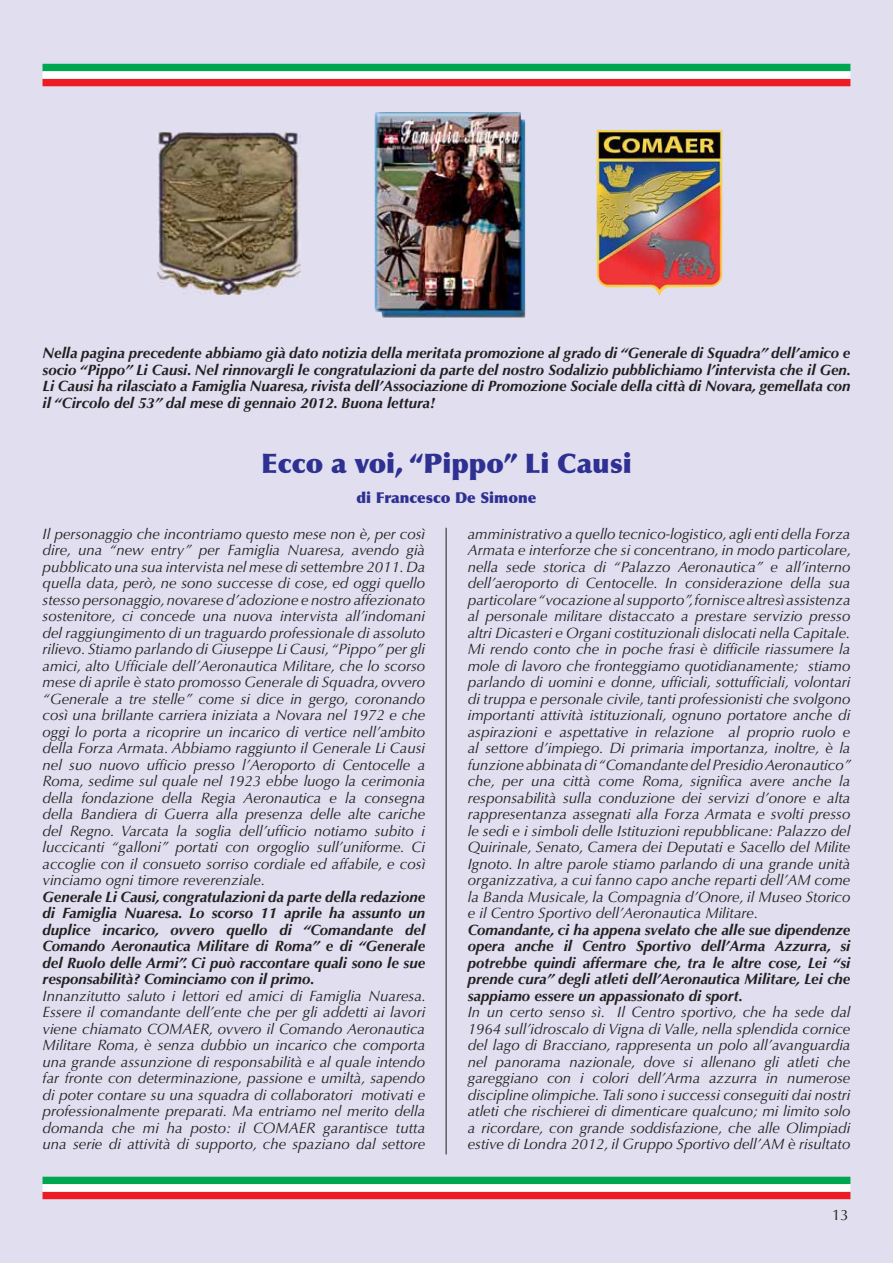
<style>
.page{position:relative;width:893px;height:1263px;background:#e0deef}
.page>*{position:absolute;margin:0;border:0;box-sizing:border-box;transform-origin:0 0}
.t1{font:900 27px "Optima LT Std";color:#2e3092}
.t2{font:italic 15px/16.5px "Optima LT Std";color:#231f20;text-align:justify}
.t3{font:italic 700 15px/16.5px "Optima LT Std";color:#231f20;text-align:justify}
.t4{font:900 15px "Optima LT Std";color:#2e3092}
.t5{font:15px "Optima LT Std";color:#231f20}
</style>
<div class="page">
<div style="left:43px;top:1177px;width:807px;height:7px;background:#00a650"></div>
<div style="left:43px;top:1192px;width:807px;height:7px;background:#ed1c24"></div>
<div style="left:43px;top:1184px;width:807px;height:8px;background:#fff"></div>
<div style="left:43px;top:64px;width:807px;height:7px;background:#00a650"></div>
<div style="left:43px;top:79px;width:807px;height:7px;background:#ed1c24"></div>
<div style="left:43px;top:71px;width:807px;height:8px;background:#fff"></div>
<img style="left:157px;top:132px;width:144px;height:162px">
<img style="left:375px;top:112px;width:150px;height:206px">
<img style="left:597px;top:130px;width:125px;height:166px">
<hr style="left:446px;top:528px;width:1px;height:626px;background:#231f20">
<p class="t3" style="left:43px;top:346px;width:810px">Nella pagina precedente abbiamo già dato notizia della meritata promozione al grado di “Generale di Squadra” dell’amico e socio “Pippo” Li Causi. Nel rinnovargli le congratulazioni da parte del nostro Sodalizio pubblichiamo l’intervista che il Gen.<br>Li Causi ha rilasciato a Famiglia Nuaresa, rivista dell’Associazione di Promozione Sociale della città di Novara, gemellata con il “Circolo del 53” dal mese di gennaio 2012. Buona lettura!</p>
<h1 class="t1" style="left:261px;top:451px;width:372px">Ecco a voi, “Pippo” Li Causi</h1>
<p class="t4" style="left:357px;top:491px;width:181px">di Francesco De Simone</p>
<p class="t2" style="left:43px;top:526px;width:384px">Il personaggio che incontriamo questo mese non è, per così dire, una “new entry” per Famiglia Nuaresa, avendo già pubblicato una sua intervista nel mese di settembre 2011. Da quella data, però, ne sono successe di cose, ed oggi quello stesso personaggio, novarese d’adozione e nostro affezionato sostenitore, ci concede una nuova intervista all’indomani del raggiungimento di un traguardo professionale di assoluto rilievo. Stiamo parlando di Giuseppe Li Causi, “Pippo” per gli amici, alto Ufficiale dell’Aeronautica Militare, che lo scorso mese di aprile è stato promosso Generale di Squadra, ovvero “Generale a tre stelle” come si dice in gergo, coronando così una brillante carriera iniziata a Novara nel 1972 e che oggi lo porta a ricoprire un incarico di vertice nell’ambito della Forza Armata. Abbiamo raggiunto il Generale Li Causi nel suo nuovo ufficio presso l’Aeroporto di Centocelle a Roma, sedime sul quale nel 1923 ebbe luogo la cerimonia della fondazione della Regia Aeronautica e la consegna della Bandiera di Guerra alla presenza delle alte cariche del Regno. Varcata la soglia dell’ufficio notiamo subito i luccicanti “galloni” portati con orgoglio sull’uniforme. Ci accoglie con il consueto sorriso cordiale ed affabile, e così vinciamo ogni timore reverenziale.</p>
<p class="t3" style="left:43px;top:889px;width:384px">Generale Li Causi, congratulazioni da parte della redazione di Famiglia Nuaresa. Lo scorso 11 aprile ha assunto un duplice incarico, ovvero quello di “Comandante del Comando Aeronautica Militare di Roma” e di “Generale del Ruolo delle Armi”. Ci può raccontare quali sono le sue responsabilità? Cominciamo con il primo.</p>
<p class="t2" style="left:43px;top:988px;width:385px">Innanzitutto saluto i lettori ed amici di Famiglia Nuaresa.<br>Essere il comandante dell’ente che per gli addetti ai lavori viene chiamato COMAER, ovvero il Comando Aeronautica Militare Roma, è senza dubbio un incarico che comporta una grande assunzione di responsabilità e al quale intendo far fronte con determinazione, passione e umiltà, sapendo di poter contare su una squadra di collaboratori motivati e professionalmente preparati. Ma entriamo nel merito della domanda che mi ha posto: il COMAER garantisce tutta una serie di attività di supporto, che spaziano dal settore</p>
<p class="t2" style="left:468px;top:526px;width:385px">amministrativo a quello tecnico-logistico, agli enti della Forza Armata e interforze che si concentrano, in modo particolare, nella sede storica di “Palazzo Aeronautica” e all’interno dell’aeroporto di Centocelle. In considerazione della sua particolare “vocazione al supporto”, fornisce altresì assistenza al personale militare distaccato a prestare servizio presso altri Dicasteri e Organi costituzionali dislocati nella Capitale.<br>Mi rendo conto che in poche frasi è difficile riassumere la mole di lavoro che fronteggiamo quotidianamente; stiamo parlando di uomini e donne, ufficiali, sottufficiali, volontari di truppa e personale civile, tanti professionisti che svolgono importanti attività istituzionali, ognuno portatore anche di aspirazioni e aspettative in relazione al proprio ruolo e al settore d’impiego. Di primaria importanza, inoltre, è la funzione abbinata di “Comandante del Presidio Aeronautico” che, per una città come Roma, significa avere anche la responsabilità sulla conduzione dei servizi d’onore e alta rappresentanza assegnati alla Forza Armata e svolti presso le sedi e i simboli delle Istituzioni repubblicane: Palazzo del Quirinale, Senato, Camera dei Deputati e Sacello del Milite Ignoto. In altre parole stiamo parlando di una grande unità organizzativa, a cui fanno capo anche reparti dell’AM come la Banda Musicale, la Compagnia d’Onore, il Museo Storico e il Centro Sportivo dell’Aeronautica Militare.</p>
<p class="t3" style="left:468px;top:922px;width:384px">Comandante, ci ha appena svelato che alle sue dipendenze opera anche il Centro Sportivo dell’Arma Azzurra, si potrebbe quindi affermare che, tra le altre cose, Lei “si prende cura” degli atleti dell’Aeronautica Militare, Lei che sappiamo essere un appassionato di sport.</p>
<p class="t2" style="left:468px;top:1005px;width:384px">In un certo senso sì. Il Centro sportivo, che ha sede dal 1964 sull’idroscalo di Vigna di Valle, nella splendida cornice del lago di Bracciano, rappresenta un polo all’avanguardia nel panorama nazionale, dove si allenano gli atleti che gareggiano con i colori dell’Arma azzurra in numerose discipline olimpiche. Tali sono i successi conseguiti dai nostri atleti che rischierei di dimenticare qualcuno; mi limito solo a ricordare, con grande soddisfazione, che alle Olimpiadi estive di Londra 2012, il Gruppo Sportivo dell’AM è risultato</p>
<p class="t5" style="left:832px;top:1206px;width:18px">13</p>
</div>
